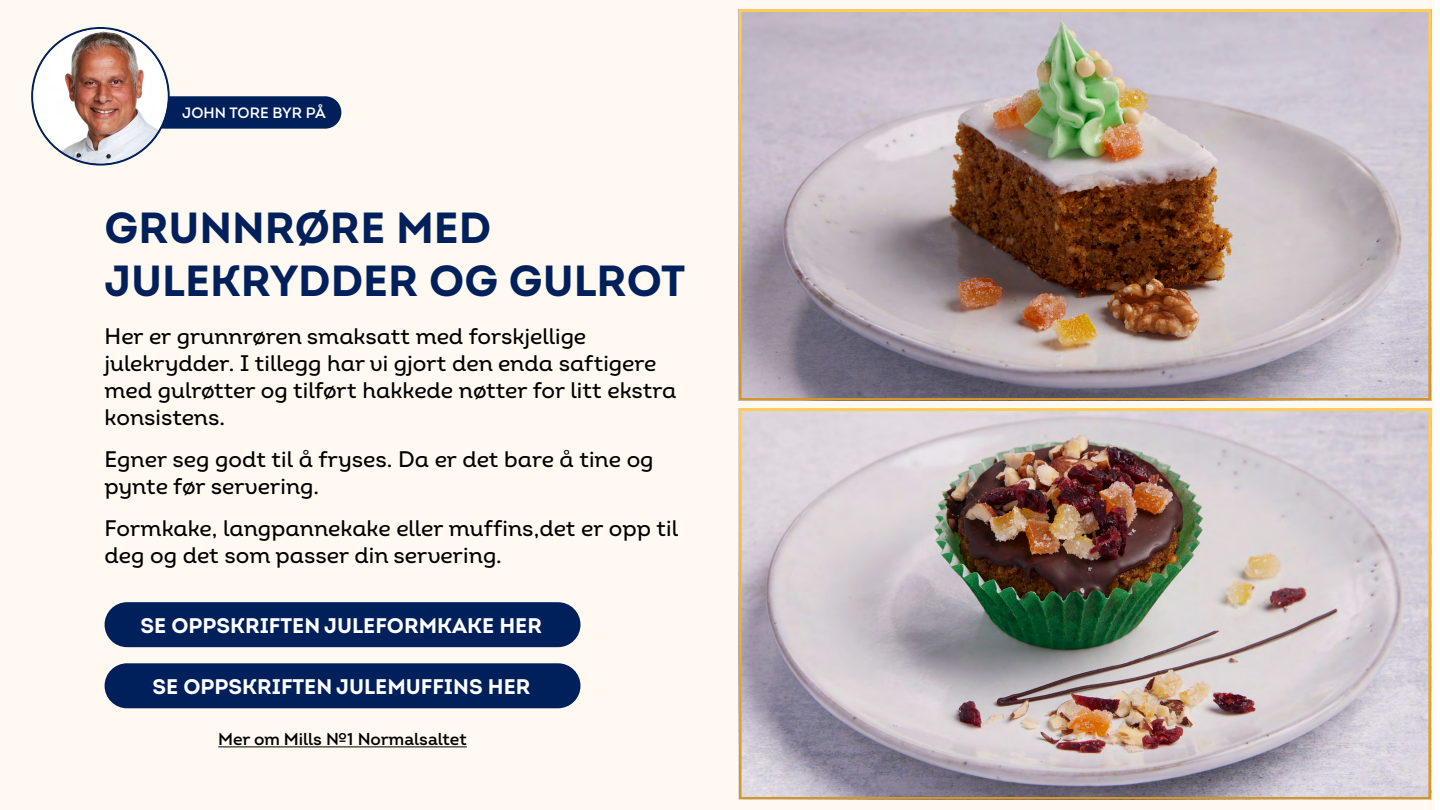
<style>
.page{position:relative;width:1440px;height:810px;background:#fff}
.page>*{position:absolute;margin:0;border:0;box-sizing:border-box;transform-origin:0 0}
.t1{font:43.5px/52.2px "Intro Bold Alt";color:#00205b}
.t2{font:22.5px/27px "Intro Medium Alt";color:#000}
.t3{font:21.08px "Intro Bold Alt";color:#fff}
.t4{font:600 17.25px "Intro";color:#000}
.t5{font:15px "Intro Semi Bold Alt";color:#fff}
</style>
<div class="page">
<div style="left:0;top:0;width:1435px;height:810px;background:#fff9f1"></div>
<div style="left:148px;top:96px;width:193px;height:33px;background:#00205b;border-radius:16px"></div>
<img style="left:32px;top:28px;width:137px;height:135px">
<img style="left:739px;top:9px;width:692px;height:391px">
<img style="left:739px;top:408px;width:692px;height:391px">
<div style="left:105px;top:602px;width:476px;height:45px;background:#00205b;border-radius:22px"></div>
<div style="left:105px;top:663px;width:476px;height:45px;background:#00205b;border-radius:22px"></div>
<hr style="left:218px;top:746px;width:249px;height:1px;background:#000">
<p class="t5" style="left:182px;top:104px;width:145px">JOHN TORE BYR PÅ</p>
<h1 class="t1" style="left:105px;top:202px;width:582px">GRUNNRØRE MED<br>JULEKRYDDER OG GULROT</h1>
<p class="t2" style="left:105px;top:322px;width:573px">Her er grunnrøren smaksatt med forskjellige julekrydder. I tillegg har vi gjort den enda saftigere med gulrøtter og tilført hakkede nøtter for litt ekstra konsistens.</p>
<p class="t2" style="left:105px;top:445px;width:551px">Egner seg godt til å fryses. Da er det bare å tine og pynte før servering.</p>
<p class="t2" style="left:105px;top:514px;width:575px">Formkake, langpannekake eller muffins,det er opp til deg og det som passer din servering.</p>
<p class="t3" style="left:140px;top:612px;width:403px">SE OPPSKRIFTEN JULEFORMKAKE HER</p>
<p class="t3" style="left:152px;top:673px;width:380px">SE OPPSKRIFTEN JULEMUFFINS HER</p>
<p class="t4" style="left:218px;top:728px;width:250px">Mer om Mills №1 Normalsaltet</p>
</div>
